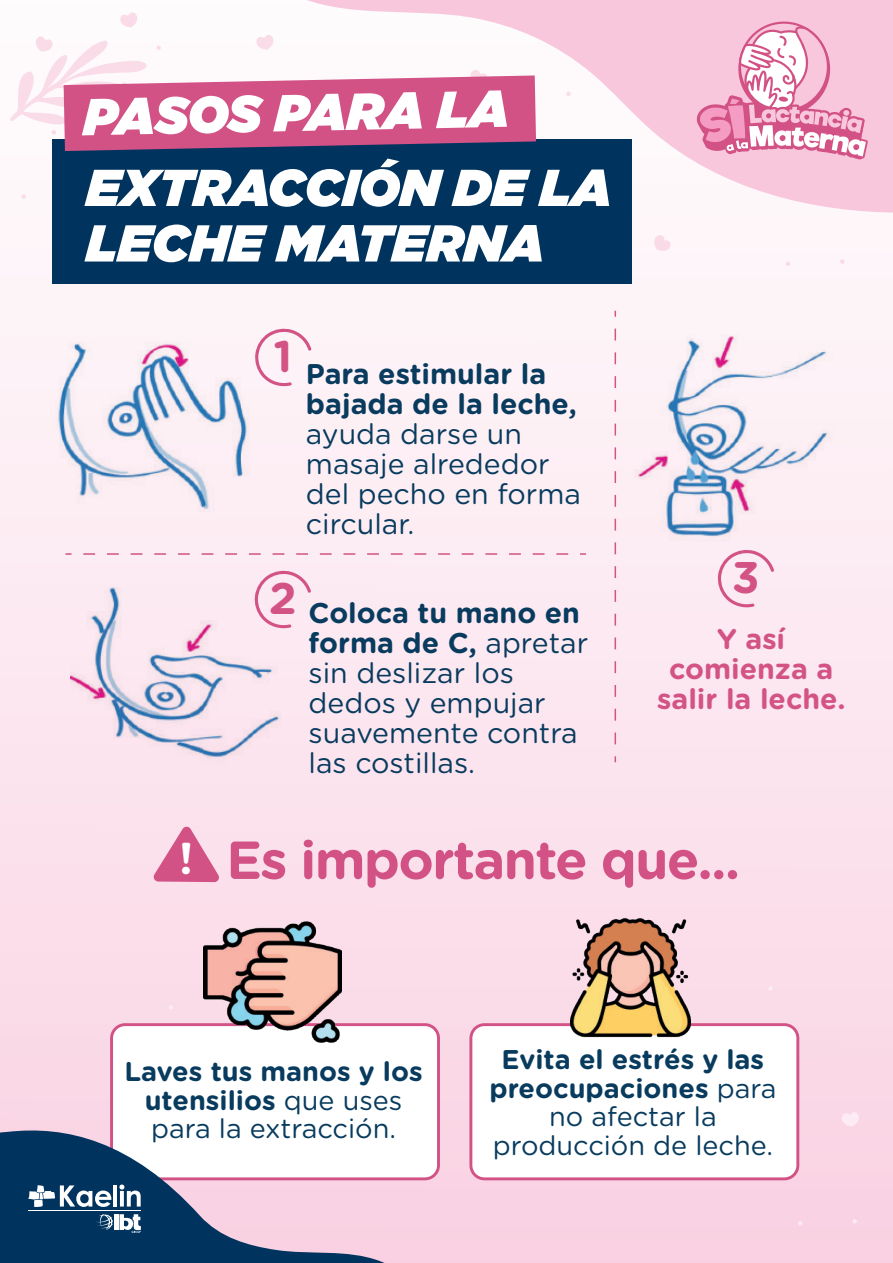
<style>
.page{position:relative;width:893px;height:1263px;background:#fff}
.page>*{position:absolute;margin:0;border:0;box-sizing:border-box;transform-origin:0 0}
.t1{font:700 53.4px "Gotham Rounded";letter-spacing:-.03em;color:#d35286}
.t2{font:italic 900 51.75px/55.5px "Gotham";color:#fff}
.t3{font:700 44.25px "Gotham Rounded";color:#d35385}
.t4{font:28.5px/30px "Gotham Rounded";color:#083b5e}
.t5{font:700 28.5px/30px "Gotham Rounded";color:#083b5e}
.t6{font:700 28.5px/30px "Gotham Rounded";color:#d35385;text-align:center}
.t7{font:27.15px/28.5px "Gotham Rounded";color:#083b5e;text-align:center}
.t8{font:700 27.15px/28.5px "Gotham Rounded";color:#083b5e;text-align:center}
.s1{font-weight:700}
.s2{font-weight:400}
</style>
<div class="page">
<div style="left:0;top:0;width:893px;height:1263px;background:linear-gradient(to bottom,#fffefe,#f9d2e2)"></div>
<svg style="left:648px;top:230px;width:27px;height:25px"></svg>
<svg style="left:21px;top:194px;width:5px;height:5px"></svg>
<svg style="left:786px;top:262px;width:4px;height:4px"></svg>
<svg style="left:840px;top:259px;width:5px;height:5px"></svg>
<svg style="left:835px;top:1106px;width:31px;height:21px"></svg>
<svg style="left:169px;top:1005px;width:4px;height:4px"></svg>
<svg style="left:798px;top:1221px;width:4px;height:5px"></svg>
<svg style="left:768px;top:986px;width:5px;height:5px"></svg>
<svg style="left:852px;top:1219px;width:5px;height:5px"></svg>
<svg style="left:251px;top:0;width:642px;height:213px;fill:#f8c7dc"></svg>
<svg style="left:691px;top:15px;width:177px;height:152px"></svg>
<div style="left:52px;top:139px;width:580px;height:145px;background:#00345f"></div>
<svg style="left:10px;top:12px;width:526px;height:139px"></svg>
<svg style="left:254px;top:328px;width:58px;height:60px"></svg>
<svg style="left:254px;top:570px;width:57px;height:60px"></svg>
<svg style="left:717px;top:549px;width:58px;height:60px"></svg>
<img style="left:50px;top:336px;width:209px;height:182px">
<img style="left:70px;top:588px;width:211px;height:181px">
<img style="left:627px;top:323px;width:210px;height:224px">
<svg style="left:66px;top:553px;width:6px;height:2px"></svg>
<svg style="left:83px;top:553px;width:491px;height:2px"></svg>
<svg style="left:580px;top:553px;width:6px;height:2px"></svg>
<svg style="left:615px;top:329px;width:1px;height:421px"></svg>
<div style="left:112px;top:1025px;width:326px;height:154px;background:#fff;border-radius:14px"></div>
<div style="left:110px;top:1023px;width:330px;height:157px;border:3px solid #d35286;border-radius:14px"></div>
<div style="left:471px;top:1025px;width:327px;height:154px;background:#fff;border-radius:14px"></div>
<div style="left:469px;top:1023px;width:330px;height:157px;border:3px solid #d35286;border-radius:14px"></div>
<svg style="left:0;top:1125px;width:452px;height:138px"></svg>
<img style="left:203px;top:906px;width:138px;height:137px">
<img style="left:571px;top:917px;width:119px;height:120px">
<hr style="left:114px;top:1185px;width:3px;height:21px;background:#fff">
<svg style="left:119px;top:1184px;width:22px;height:22px"></svg>
<svg style="left:28px;top:1185px;width:83px;height:22px"></svg>
<hr style="left:28px;top:1210px;width:113px;height:1px;background:#fff">
<svg style="left:78px;top:1214px;width:63px;height:23px"></svg>
<svg style="left:152px;top:826px;width:68px;height:56px"></svg>
<h2 class="t2" style="left:83px;top:88px;width:428px;rotate:-1deg">PASOS PARA LA</h2>
<h2 class="t2" style="left:86px;top:159px;width:527px">EXTRACCIÓN DE LA<br>LECHE MATERNA</h2>
<h3 class="t3" style="left:274px;top:324px;width:20px">1</h3>
<p class="t5" style="left:306px;top:358px;width:272px">Para estimular la bajada de la leche,</p>
<p class="t4" style="left:306px;top:418px;width:277px">ayuda darse un masaje alrededor del pecho en forma circular.</p>
<h3 class="t3" style="left:269px;top:566px;width:29px">2</h3>
<p class="t4" style="left:309px;top:596px;width:281px"><span class="s1">Coloca tu mano en forma de C,</span> apretar sin deslizar los dedos y empujar suavemente contra las costillas.</p>
<h3 class="t3" style="left:732px;top:545px;width:29px">3</h3>
<p class="t6" style="left:657px;top:623px;width:190px">Y así comienza a salir la leche.</p>
<h1 class="t1" style="left:226px;top:821px;width:515px">Es importante que...</h1>
<p class="t8" style="left:124px;top:1056px;width:300px">Laves tus manos y los utensilios <span class="s2">que uses para la extracción.</span></p>
<p class="t7" style="left:489px;top:1044px;width:288px"><span class="s1">Evita el estrés y las preocupaciones</span> para no afectar la producción de leche.</p>
</div>
